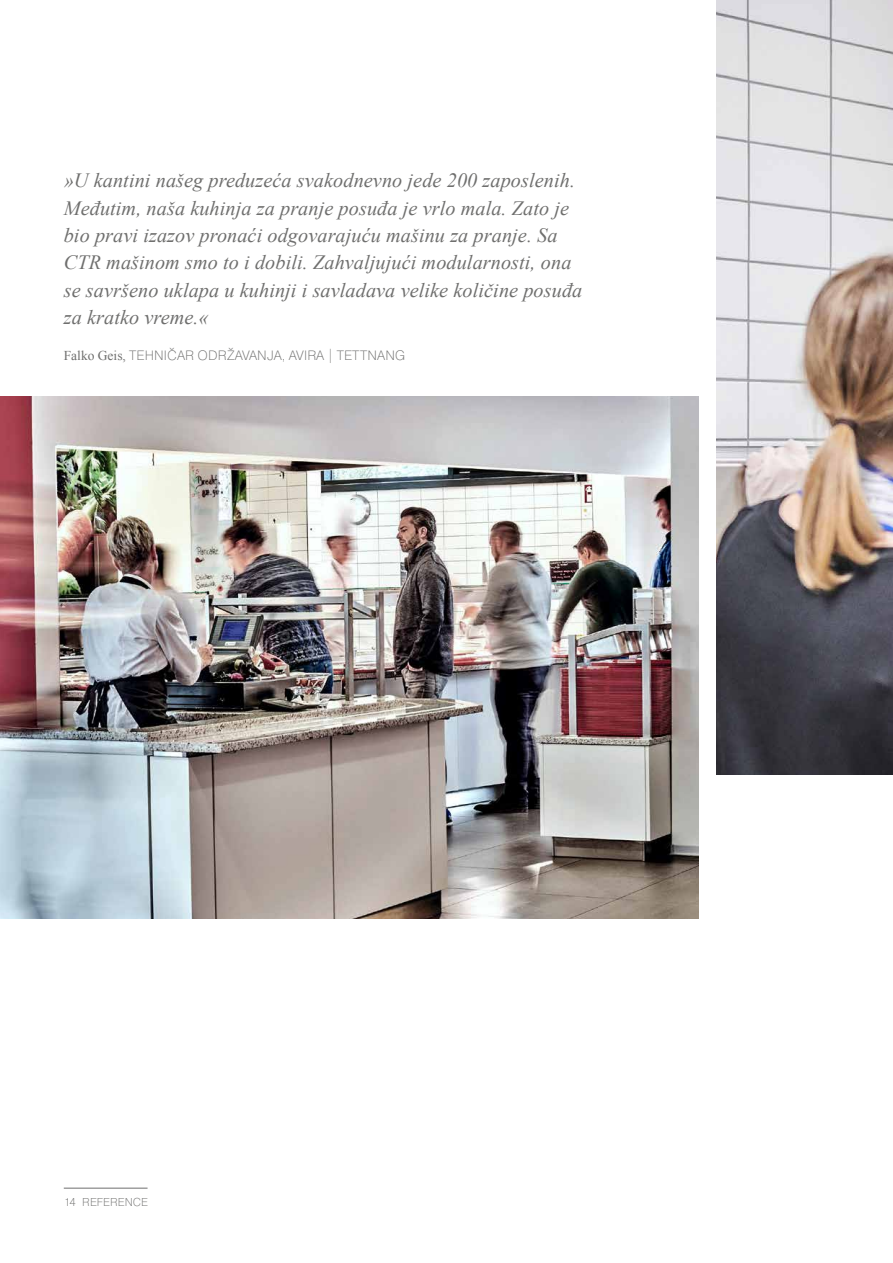
<style>
.page{position:relative;width:893px;height:1263px;background:#fff}
.page>*{position:absolute;margin:0;border:0;box-sizing:border-box;transform-origin:0 0}
.t1{font:italic 20.25px/27.5px "Times New Roman";letter-spacing:.005em;color:#6f6f6e}
.t2{font:200 13.5px "Pragmatica";letter-spacing:.01em;color:#6f6f6e}
.t3{font:200 11.4px "Pragmatica";letter-spacing:.01em;color:#6f6f6e}
.s1{font-family:"Times New Roman";font-weight:400}
</style>
<div class="page">
<img style="left:0;top:396px;width:699px;height:522px">
<img style="left:717px;top:0;width:176px;height:774px">
<hr style="left:64px;top:1188px;width:84px;height:1px;background:#6f6f6e">
<p class="t1" style="left:64px;top:166px;width:520px">»U kantini našeg preduzeća svakodnevno jede 200 zaposlenih.<br>Međutim, naša kuhinja za pranje posuđa je vrlo mala. Zato je bio pravi izazov pronaći odgovarajuću mašinu za pranje. Sa CTR mašinom smo to i dobili. Zahvaljujući modularnosti, ona se savršeno uklapa u kuhinji i savladava velike količine posuđa za kratko vreme.«</p>
<p class="t2" style="left:64px;top:347px;width:343px"><span class="s1">Falko Geis,</span> TEHNIČAR ODRŽAVANJA, AVIRA | TETTNANG</p>
<p class="t3" style="left:64px;top:1195px;width:86px">14 REFERENCE</p>
</div>
